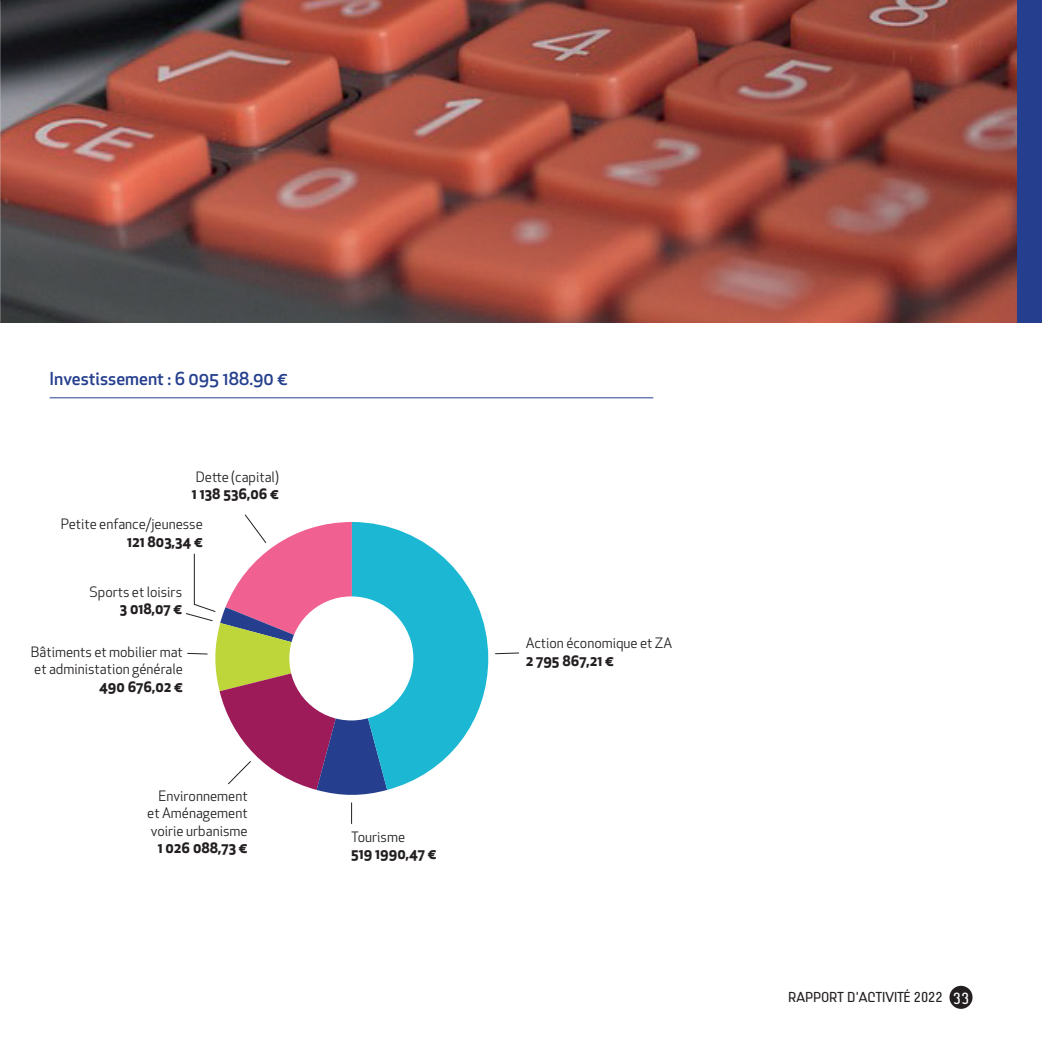
<style>
.page{position:relative;width:1042px;height:1042px;background:#fff}
.page>*{position:absolute;margin:0;border:0;box-sizing:border-box;transform-origin:0 0}
.t1{font:500 17.5px "Apex New";color:#253f8e}
.t2{font:15.75px "Lindau";color:#fff}
.t3{font:14px/17.5px "Apex New";color:#231f20;text-align:justify}
.t4{font:700 14px "Apex New";color:#231f20}
.t5{font:14px "Lindau";color:#231f20}
</style>
<div class="page">
<div style="left:949px;top:986px;width:23px;height:23px;background:#231f20;border-radius:50%"></div>
<img style="left:1px;top:0;width:1016px;height:322px">
<img style="left:0;top:0;width:1px;height:322px">
<hr style="left:50px;top:397px;width:603px;height:1px;background:#253f8e">
<hr style="left:351px;top:659px;width:1px;height:165px;background:#231f20">
<div style="left:1017px;top:0;width:25px;height:322px;background:#253f8e"></div>
<svg style="left:186px;top:514px;width:333px;height:282px"></svg>
<div style="left:289px;top:596px;width:124px;height:124px;background:#fff;border-radius:50%"></div>
<p class="t1" style="left:50px;top:367px;width:240px">Investissement : 6 095 188.90 €</p>
<p class="t3" style="left:196px;top:468px;width:85px">Dette (capital)</p>
<p class="t4" style="left:192px;top:484px;width:88px">1 138 536,06 €</p>
<p class="t3" style="left:61px;top:515px;width:144px">Petite enfance/jeunesse</p>
<p class="t4" style="left:127px;top:531px;width:77px">121 803,34 €</p>
<p class="t3" style="left:89px;top:583px;width:94px">Sports et loisirs</p>
<p class="t4" style="left:120px;top:599px;width:64px">3 018,07 €</p>
<p class="t3" style="left:31px;top:643px;width:153px">Bâtiments et mobilier mat et administation générale</p>
<p class="t4" style="left:99px;top:676px;width:85px">490 676,02 €</p>
<p class="t3" style="left:147px;top:787px;width:102px;text-indent:11px">Environnement et Aménagement voirie urbanisme</p>
<p class="t4" style="left:158px;top:838px;width:91px">1 026 088,73 €</p>
<p class="t3" style="left:351px;top:828px;width:56px">Tourisme</p>
<p class="t4" style="left:351px;top:844px;width:87px">519 1990,47 €</p>
<p class="t3" style="left:526px;top:634px;width:148px">Action économique et ZA</p>
<p class="t4" style="left:526px;top:650px;width:90px">2 795 867,21 €</p>
<p class="t5" style="left:788px;top:989px;width:156px">RAPPORT D’ACTIVITÉ 2022</p>
<p class="t2" style="left:953px;top:989px;width:18px">33</p>
</div>
